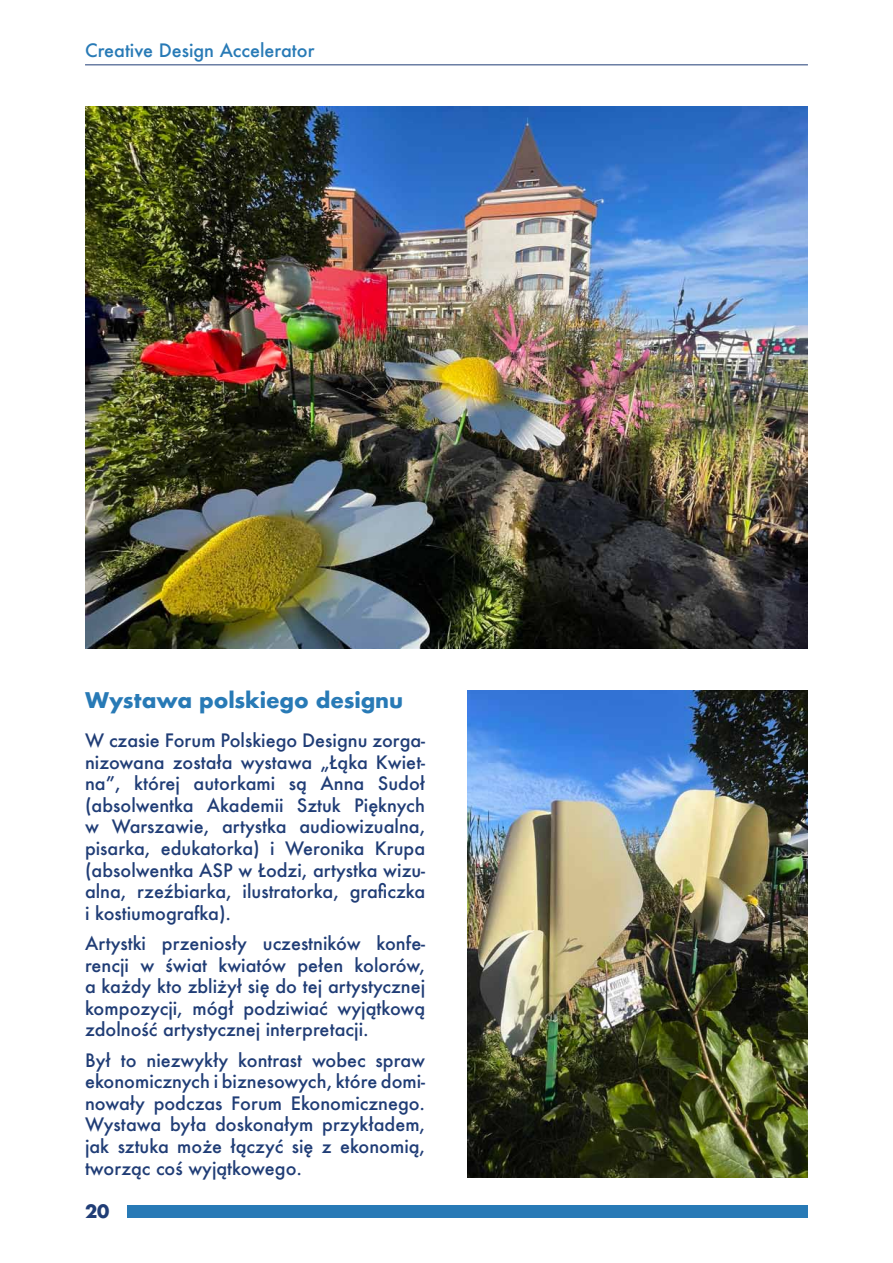
<style>
.page{position:relative;width:893px;height:1263px;background:#fff}
.page>*{position:absolute;margin:0;border:0;box-sizing:border-box;transform-origin:0 0}
.t1{font:700 21px "Futura";letter-spacing:-.005em;color:#287ab6}
.t2{font:500 18px/21.6px "Futura";color:#203d76;text-align:justify}
.t3{font:500 18px "Futura";color:#287ab6}
.t4{font:700 18px "Futura";color:#203d76}
</style>
<div class="page">
<hr style="left:85px;top:64px;width:723px;height:1px;background:#203d76">
<div style="left:128px;top:1205px;width:680px;height:13px;background:#287ab6"></div>
<img style="left:85px;top:106px;width:723px;height:542px">
<img style="left:467px;top:690px;width:340px;height:487px">
<p class="t3" style="left:85px;top:38px;width:231px">Creative Design Accelerator</p>
<p class="t1" style="left:85px;top:685px;width:320px">Wystawa polskiego designu</p>
<p class="t2" style="left:85px;top:729px;width:342px">W czasie Forum Polskiego Designu zorga&shy;nizowana została wystawa „Łąka Kwiet&shy;na”, której autorkami są Anna Sudoł (absolwentka Akademii Sztuk Pięknych w Warszawie, artystka audiowizualna, pisarka, edukatorka) i Weronika Krupa (absolwentka ASP w Łodzi, artystka wizu&shy;alna, rzeźbiarka, ilustratorka, graficzka i kostiumografka).</p>
<p class="t2" style="left:85px;top:932px;width:342px">Artystki przeniosły uczestników konfe&shy;rencji w świat kwiatów pełen kolorów, a każdy kto zbliżył się do tej artystycznej kompozycji, mógł podziwiać wyjątkową zdolność artystycznej interpretacji.</p>
<p class="t2" style="left:85px;top:1049px;width:342px">Był to niezwykły kontrast wobec spraw ekonomicznych i biznesowych, które domi&shy;nowały podczas Forum Ekonomicznego.<br>Wystawa była doskonałym przykładem, jak sztuka może łączyć się z ekonomią, tworząc coś wyjątkowego.</p>
<p class="t4" style="left:85px;top:1198px;width:26px">20</p>
</div>
